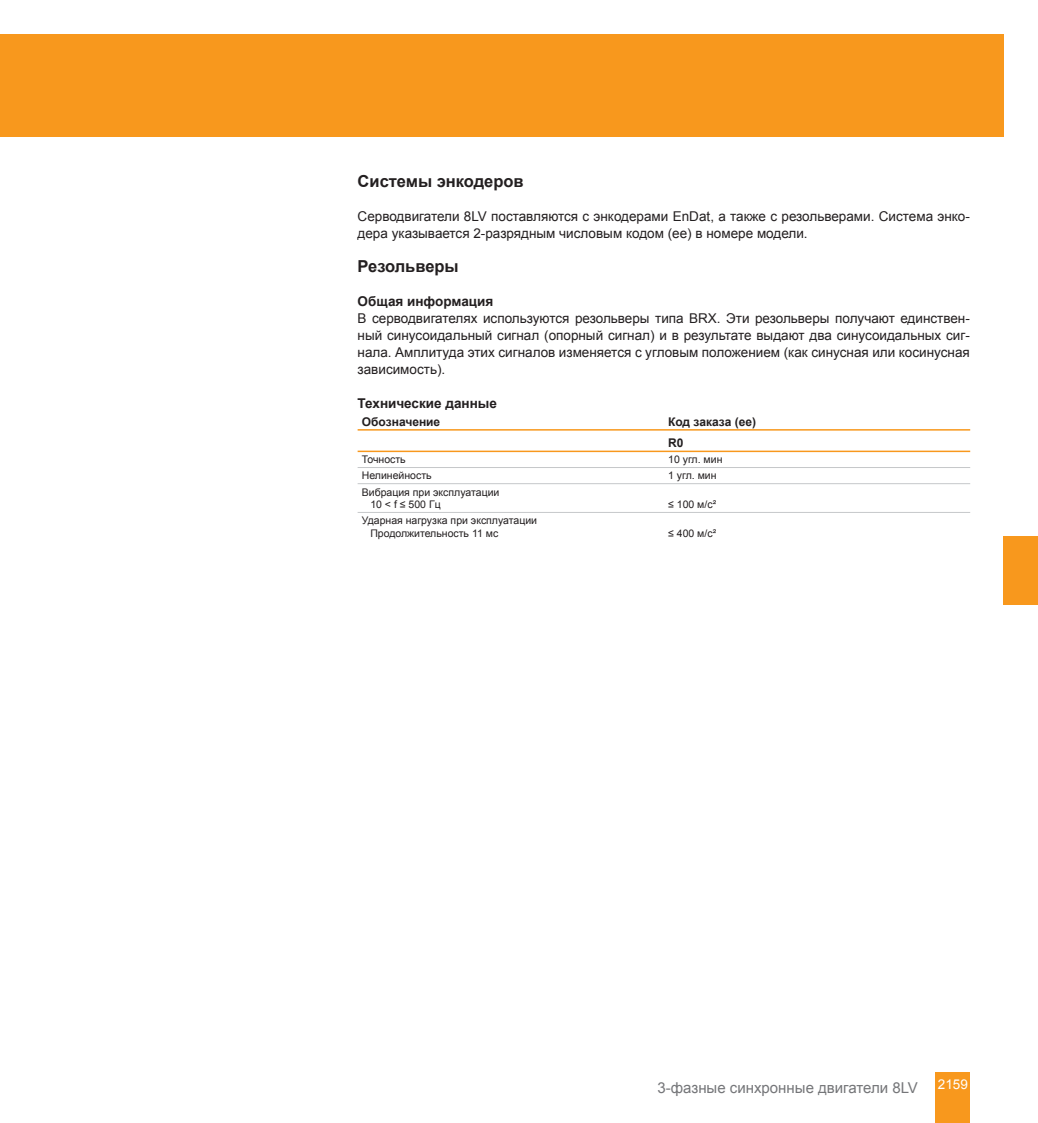
<style>
.page{position:relative;width:1038px;height:1123px;background:#fff}
.page>*{position:absolute;margin:0;border:0;box-sizing:border-box;transform-origin:0 0}
.t1{font:700 16.5px "Arial";color:#231f20}
.t2{font:15px "Arial";color:#757679}
.t3{font:13.5px/17px "Arial";color:#231f20}
.t4{font:700 13.5px "Arial";color:#231f20}
.t5{font:13.5px "Arial";color:#fff}
.t6{font:700 12px/21.5px "Arial";color:#231f20}
.t7{font:10.5px/12.6px "Arial";color:#231f20}
</style>
<div class="page">
<div style="left:0;top:34px;width:1003px;height:102px;background:#f8981d"></div>
<div style="left:935px;top:1071px;width:34px;height:51px;background:#f8981d"></div>
<div style="left:1003px;top:536px;width:34px;height:68px;background:#f8981d"></div>
<hr style="left:357px;top:429px;width:307px;height:1px;background:#f8981d">
<hr style="left:357px;top:450px;width:307px;height:2px;background:#f8981d">
<hr style="left:664px;top:429px;width:306px;height:1px;background:#f8981d">
<hr style="left:664px;top:450px;width:306px;height:2px;background:#f8981d">
<hr style="left:357px;top:467px;width:613px;height:1px;background:#c6c8ca">
<hr style="left:357px;top:483px;width:613px;height:1px;background:#c6c8ca">
<hr style="left:357px;top:512px;width:307px;height:1px;background:#c6c8ca">
<hr style="left:664px;top:512px;width:306px;height:1px;background:#c6c8ca">
<p class="t1" style="left:357px;top:172px;width:168px">Системы энкодеров</p>
<p class="t3" style="left:357px;top:208px;width:613px">Серводвигатели 8LV поставляются с энкодерами EnDat, а также с резольверами. Система энко&shy;дера указывается 2-разрядным числовым кодом (ее) в номере модели.</p>
<p class="t1" style="left:357px;top:257px;width:103px">Резольверы</p>
<p class="t4" style="left:357px;top:294px;width:137px">Общая информация</p>
<p class="t3" style="left:357px;top:310px;width:614px;text-align:justify">В серводвигателях используются резольверы типа BRX. Эти резольверы получают единствен&shy;ный синусоидальный сигнал (опорный сигнал) и в результате выдают два синусоидальных сиг&shy;нала. Амплитуда этих сигналов изменяется с угловым положением (как синусная или косинусная зависимость).</p>
<p class="t4" style="left:357px;top:396px;width:141px">Технические данные</p>
<p class="t6" style="left:362px;top:411px;width:80px">Обозначение</p>
<p class="t6" style="left:668px;top:411px;width:89px">Код заказа (ee)<br>R0</p>
<p class="t7" style="left:362px;top:453px;width:45px">Точность</p>
<p class="t7" style="left:668px;top:453px;width:56px">10 угл. мин</p>
<p class="t7" style="left:362px;top:469px;width:71px">Нелинейность</p>
<p class="t7" style="left:668px;top:469px;width:50px">1 угл. мин</p>
<p class="t7" style="left:370px;top:485px;width:130px;text-indent:-9px">Вибрация при эксплуатации<br>10 &lt; f ≤ 500 Гц</p>
<p class="t7" style="left:668px;top:498px;width:50px">≤ 100 м/с²</p>
<p class="t7" style="left:370px;top:514px;width:168px;text-indent:-9px">Ударная нагрузка при эксплуатации<br>Продолжительность 11 мс</p>
<p class="t7" style="left:668px;top:527px;width:50px">≤ 400 м/с²</p>
<p class="t2" style="left:657px;top:1079px;width:262px">3-фазные синхронные двигатели 8LV</p>
<p class="t5" style="left:937px;top:1076px;width:32px">2159</p>
</div>
